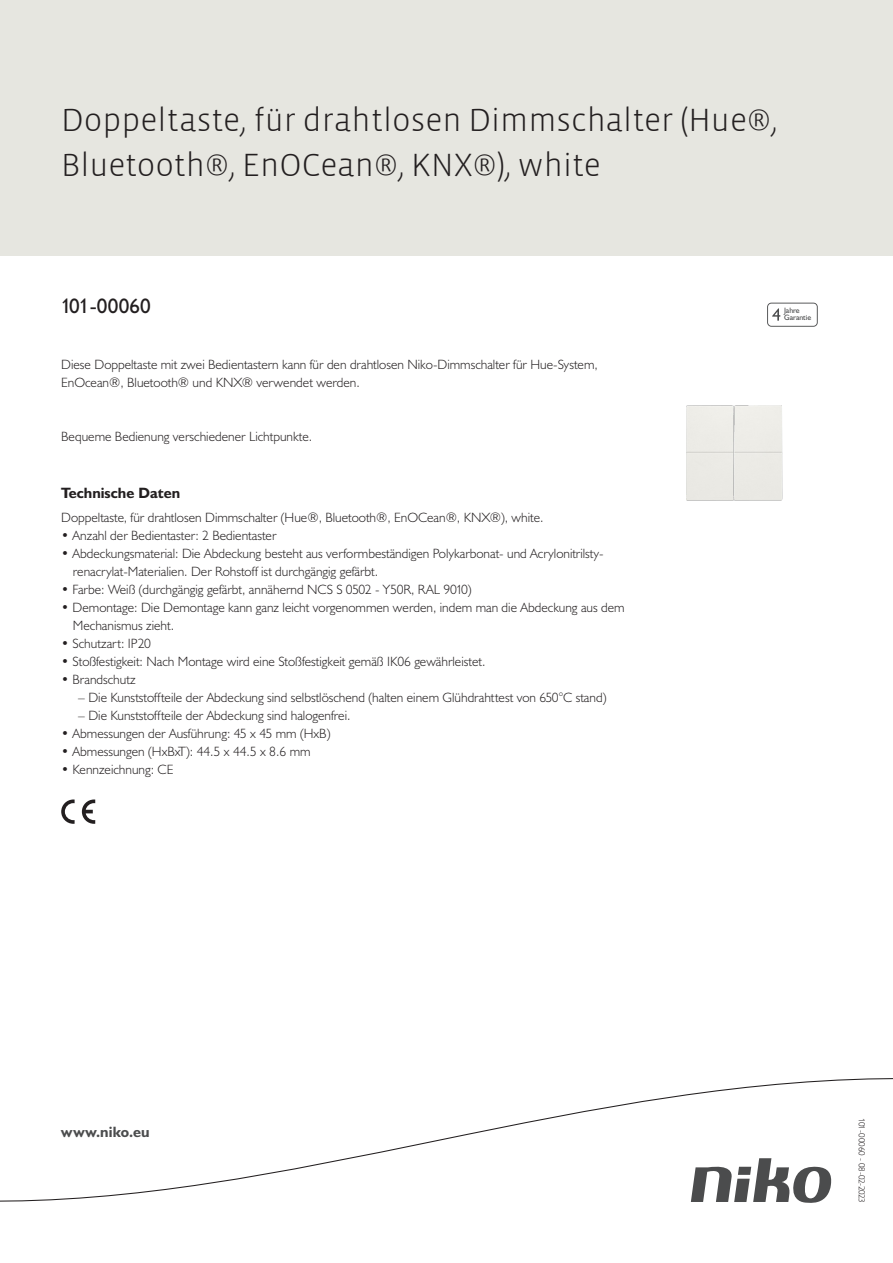
<style>
.page{position:relative;width:893px;height:1263px;background:#fff}
.page>*{position:absolute;margin:0;border:0;box-sizing:border-box;transform-origin:0 0}
.Title_datasheets{font:300 33px/45px "Vista Sans";color:#231f20}
.Article_number{font:21px "Humanist 521 BT";color:#231f20}
.Titles_parts{font:700 15px "Humanist 521 BT";color:#231f20}
.titel_afbeelding{font:700 15px "Humanist 521 BT";letter-spacing:.005em;color:#4b4c4d}
.USP_Bullets{font:300 13.5px/18px "Humanist 521 BT";color:#231f20}
.Platte_tekst_CAB{font:300 13.5px/18px "Humanist 521 BT";color:#231f20}
.USP_Bullets_level_2{font:300 13.5px "Humanist 521 BT";color:#231f20}
.Revision{font:300 9px "Humanist 521 BT";letter-spacing:-.03em;color:#231f20}
.t1{font:7.8px/7.8px "Humanist 521 BT";color:#4b4c4d}
</style>
<div class="page">
<div style="left:0;top:0;width:893px;height:255px;background:#e6e6e0"></div>
<svg style="left:82px;top:799px;width:13px;height:25px"></svg>
<svg style="left:61px;top:799px;width:14px;height:25px"></svg>
<svg style="left:767px;top:303px;width:51px;height:24px"></svg>
<svg style="left:0;top:1078px;width:893px;height:125px"></svg>
<div style="left:686px;top:405px;width:97px;height:96px;background:#ecebe6"></div>
<p class="Title_datasheets" style="left:61px;top:98px;width:718px">Doppeltaste, für drahtlosen Dimmschalter (Hue®,<br>Bluetooth®, EnOCean®, KNX®), white</p>
<p class="Article_number" style="left:61px;top:293px;width:91px">101-00060</p>
<p class="Platte_tekst_CAB" style="left:61px;top:355px;width:538px">Diese Doppeltaste mit zwei Bedientastern kann für den drahtlosen Niko-Dimmschalter für Hue-System,<br>EnOcean®, Bluetooth® und KNX® verwendet werden.</p>
<p class="Platte_tekst_CAB" style="left:61px;top:427px;width:252px">Bequeme Bedienung verschiedener Lichtpunkte.</p>
<p class="Titles_parts" style="left:61px;top:483px;width:120px">Technische Daten</p>
<p class="Platte_tekst_CAB" style="left:61px;top:508px;width:484px">Doppeltaste, für drahtlosen Dimmschalter (Hue®, Bluetooth®, EnOCean®, KNX®), white.</p>
<p class="USP_Bullets" style="left:61px;top:526px;width:217px">• Anzahl der Bedientaster: 2 Bedientaster</p>
<p class="USP_Bullets" style="left:73px;top:544px;width:532px;text-indent:-12px">• Abdeckungsmaterial: Die Abdeckung besteht aus verformbeständigen Polykarbonat- und Acrylonitrilsty&shy;renacrylat-Materialien. Der Rohstoff ist durchgängig gefärbt.</p>
<p class="USP_Bullets" style="left:61px;top:580px;width:412px">• Farbe: Weiß (durchgängig gefärbt, annähernd NCS S 0502 - Y50R, RAL 9010)</p>
<p class="USP_Bullets" style="left:73px;top:598px;width:553px;text-indent:-12px">• Demontage: Die Demontage kann ganz leicht vorgenommen werden, indem man die Abdeckung aus dem<br>Mechanismus zieht.</p>
<p class="USP_Bullets" style="left:61px;top:634px;width:91px">• Schutzart: IP20</p>
<p class="USP_Bullets" style="left:61px;top:652px;width:426px">• Stoßfestigkeit: Nach Montage wird eine Stoßfestigkeit gemäß IK06 gewährleistet.</p>
<p class="USP_Bullets" style="left:61px;top:670px;width:76px">• Brandschutz</p>
<p class="USP_Bullets_level_2" style="left:78px;top:689px;width:530px">– Die Kunststoffteile der Abdeckung sind selbstlöschend (halten einem Glühdrahttest von 650°C stand)</p>
<p class="USP_Bullets_level_2" style="left:78px;top:707px;width:274px">– Die Kunststoffteile der Abdeckung sind halogenfrei.</p>
<p class="USP_Bullets" style="left:61px;top:724px;width:271px">• Abmessungen der Ausführung: 45 x 45 mm (HxB)</p>
<p class="USP_Bullets" style="left:61px;top:742px;width:251px">• Abmessungen (HxBxT): 44.5 x 44.5 x 8.6 mm</p>
<p class="USP_Bullets" style="left:61px;top:760px;width:114px">• Kennzeichnung: CE</p>
<p class="t1" style="left:784px;top:306px;width:29px">Jahre<br>Garantie</p>
<p class="titel_afbeelding" style="left:61px;top:1122px;width:90px">www.niko.eu</p>
<p class="Revision" style="left:868px;top:1118px;width:86px;rotate:90deg">101-00060 - 08-02-2023</p>
</div>
